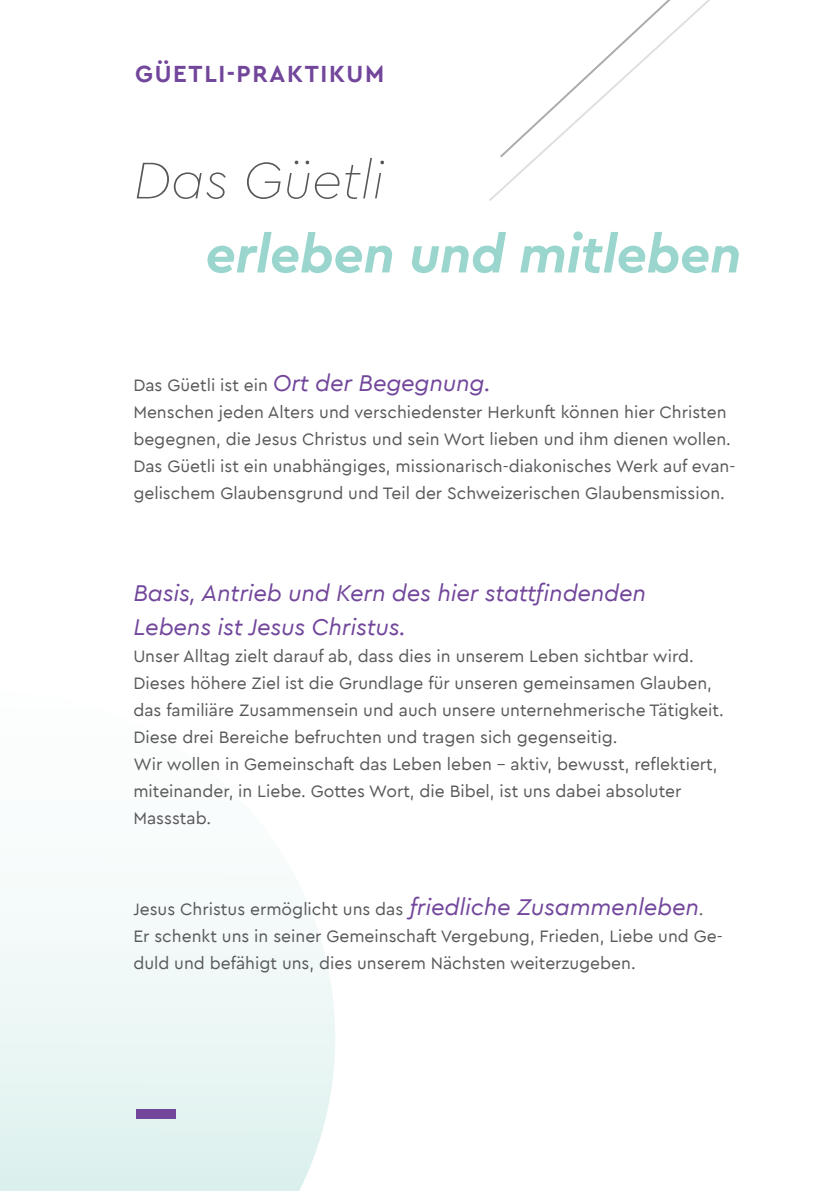
<style>
.page{position:relative;width:840px;height:1191px;background:#fff}
.page>*{position:absolute;margin:0;border:0;box-sizing:border-box;transform-origin:0 0}
.t1{font:italic 700 54px/74px "Cera PRO";letter-spacing:-.01em;color:#9ad6cd}
.Fließtext{font:italic 24px/34px "Cera PRO";letter-spacing:-.01em;color:#72469b}
.Kopfzeile{font:700 24px "Cera PRO";letter-spacing:.07em;color:#72469b}
.Fließtext-2{font:17.4px/27px "Cera PRO";color:#57585a}
.s1{font-weight:100;color:#57585a}
.s2{font-style:normal;font-size:17.4px;color:#57585a}
.s3{font-style:italic;font-size:24px;color:#72469b}
</style>
<div class="page">
<svg style="left:0;top:910px;width:335px;height:281px;fill:#eaf6f5"></svg>
<div style="left:136px;top:1109px;width:40px;height:10px;background:#72469b"></div>
<svg style="left:500px;top:0;width:210px;height:159px"></svg>
<p class="Kopfzeile" style="left:135px;top:58px;width:251px">GÜETLI-PRAKTIKUM</p>
<p class="t1" style="left:205px;top:141px;width:537px;text-indent:-72px"><span class="s1">Das Güetli<br></span>erleben und mitleben</p>
<p class="Fließtext" style="left:133px;top:364px;width:359px"><span class="s2">Das Güetli ist ein</span> Ort der Begegnung.</p>
<p class="Fließtext-2" style="left:133px;top:397px;width:603px">Menschen jeden Alters und verschiedenster Herkunft können hier Christen begegnen, die Jesus Christus und sein Wort lieben und ihm dienen wollen.<br>Das Güetli ist ein unabhängiges, missionarisch-diakonisches Werk auf evan&shy;gelischem Glaubensgrund und Teil der Schweizerischen Glaubensmission.</p>
<p class="Fließtext" style="left:133px;top:574px;width:514px">Basis, Antrieb und Kern des hier stattfindenden<br>Lebens ist Jesus Christus.</p>
<p class="Fließtext-2" style="left:133px;top:641px;width:591px">Unser Alltag zielt darauf ab, dass dies in unserem Leben sichtbar wird.<br>Dieses höhere Ziel ist die Grundlage für unseren gemeinsamen Glauben, das familiäre Zusammensein und auch unsere unternehmerische Tätigkeit.<br>Diese drei Bereiche befruchten und tragen sich gegenseitig.<br>Wir wollen in Gemeinschaft das Leben leben – aktiv, bewusst, reflektiert, miteinander, in Liebe. Gottes Wort, die Bibel, ist uns dabei absoluter Massstab.</p>
<p class="Fließtext-2" style="left:133px;top:894px;width:590px">Jesus Christus ermöglicht uns das <span class="s3">friedliche Zusammenleben</span>.<br>Er schenkt uns in seiner Gemeinschaft Vergebung, Frieden, Liebe und Ge&shy;duld und befähigt uns, dies unserem Nächsten weiterzugeben.</p>
</div>
